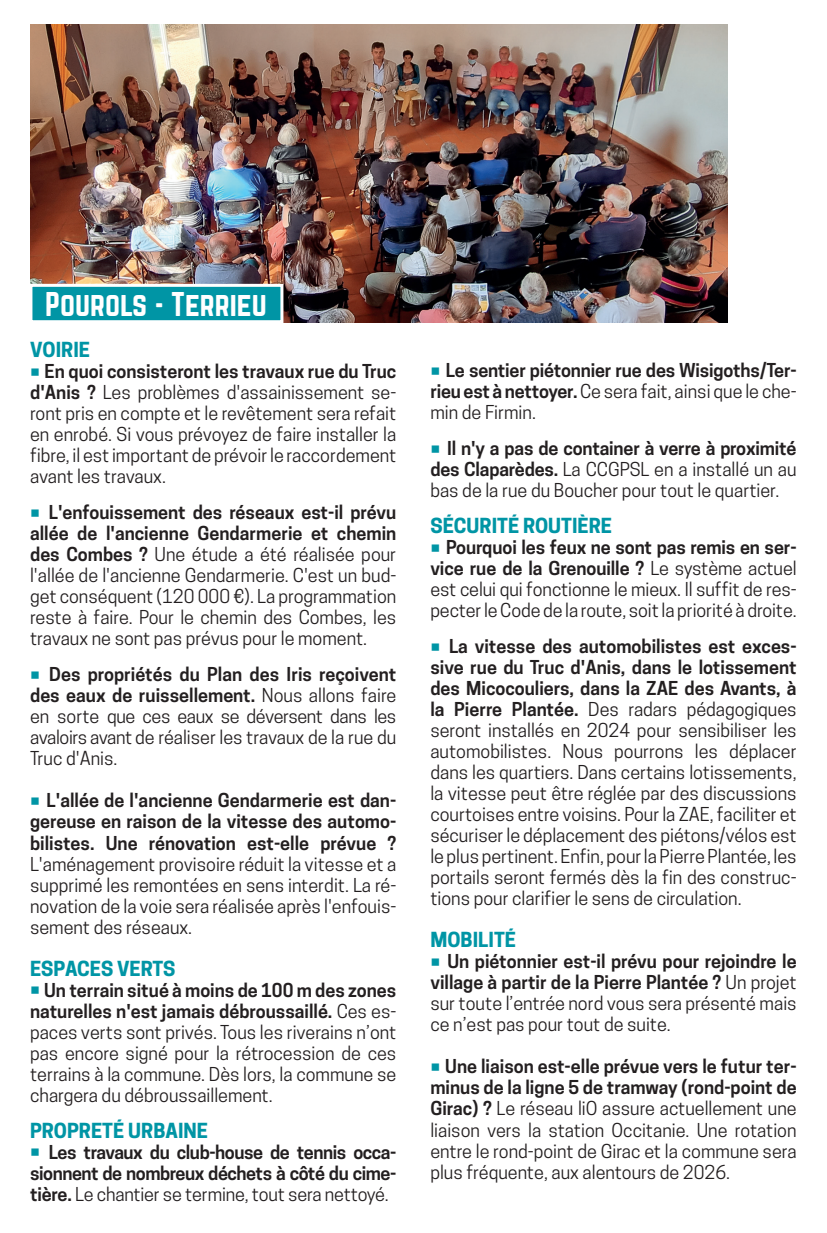
<style>
.page{position:relative;width:827px;height:1233px;background:#fff}
.page>*{position:absolute;margin:0;border:0;box-sizing:border-box;transform-origin:0 0}
.t1{font:30px "Norwester";color:#fff}
.t2{font:700 19.5px "Cooper Hewitt";color:#0095a5}
.t3{font:18px/21px "Cooper Hewitt";color:#231f20;text-align:justify}
.t4{font:600 18px/21px "Cooper Hewitt";letter-spacing:-.01em;color:#231f20;text-align:justify}
.s1{font-weight:700;font-size:22.5px;color:#0095a5}
.s2{font-weight:600}
.s3{font-weight:400}
</style>
<div class="page">
<img style="left:30px;top:24px;width:697px;height:298px">
<div style="left:31px;top:285px;width:251px;height:37px;background:#0095a5"></div>
<div style="left:29px;top:284px;width:254px;height:39px;border:3px solid #fff"></div>
<h1 class="t1" style="left:45px;top:289px;width:223px">Pourols - Terrieu</h1>
<p class="t2" style="left:30px;top:338px;width:61px">VOIRIE</p>
<p class="t3" style="left:30px;top:361px;width:368px"><span class="s1">•</span> <span class="s2">En quoi consisteront les travaux rue du Truc d'Anis ?</span> Les problèmes d'assainissement se&shy;ront pris en compte et le revêtement sera refait en enrobé. Si vous prévoyez de faire installer la fibre, il est important de prévoir le raccordement avant les travaux.</p>
<p class="t3" style="left:30px;top:502px;width:368px"><span class="s1">•</span> <span class="s2">L'enfouissement des réseaux est-il prévu allée de l'ancienne Gendarmerie et chemin des Combes ?</span> Une étude a été réalisée pour l'allée de l'ancienne Gendarmerie. C'est un bud&shy;get conséquent (120 000 €). La programmation reste à faire. Pour le chemin des Combes, les travaux ne sont pas prévus pour le moment.</p>
<p class="t3" style="left:30px;top:664px;width:368px"><span class="s1">•</span> <span class="s2">Des propriétés du Plan des Iris reçoivent des eaux de ruissellement.</span> Nous allons faire en sorte que ces eaux se déversent dans les avaloirs avant de réaliser les travaux de la rue du Truc d'Anis.</p>
<p class="t4" style="left:30px;top:790px;width:368px"><span class="s1">•</span> L'allée de l'ancienne Gendarmerie est dan&shy;gereuse en raison de la vitesse des automo&shy;bilistes. Une rénovation est-elle prévue ?</p>
<p class="t3" style="left:30px;top:853px;width:368px">L'aménagement provisoire réduit la vitesse et a supprimé les remontées en sens interdit. La ré&shy;novation de la voie sera réalisée après l'enfouis&shy;sement des réseaux.</p>
<p class="t2" style="left:30px;top:956px;width:147px">ESPACES VERTS</p>
<p class="t3" style="left:30px;top:979px;width:368px"><span class="s1">•</span> <span class="s2">Un terrain situé à moins de 100 m des zones naturelles n'est jamais débroussaillé.</span> Ces es&shy;paces verts sont privés. Tous les riverains n’ont pas encore signé pour la rétrocession de ces terrains à la commune. Dès lors, la commune se chargera du débroussaillement.</p>
<p class="t2" style="left:30px;top:1118px;width:179px">PROPRETÉ URBAINE</p>
<p class="t4" style="left:30px;top:1141px;width:367px"><span class="s1">•</span> Les travaux du club-house de tennis occa&shy;sionnent de nombreux déchets à côté du cime&shy;tière. <span class="s3">Le chantier se termine, tout sera nettoyé.</span></p>
<p class="t4" style="left:430px;top:360px;width:368px"><span class="s1">•</span> Le sentier piétonnier rue des Wisigoths/Ter&shy;rieu est à nettoyer. <span class="s3">Ce sera fait, ainsi que le che&shy;min de Firmin.</span></p>
<p class="t3" style="left:430px;top:438px;width:368px"><span class="s1">•</span> <span class="s2">Il n'y a pas de container à verre à proximité des Claparèdes.</span> La CCGPSL en a installé un au bas de la rue du Boucher pour tout le quartier.</p>
<p class="t2" style="left:430px;top:514px;width:183px">SÉCURITÉ ROUTIÈRE</p>
<p class="t3" style="left:430px;top:537px;width:368px"><span class="s1">•</span> <span class="s2">Pourquoi les feux ne sont pas remis en ser&shy;vice rue de la Grenouille ?</span> Le système actuel est celui qui fonctionne le mieux. Il suffit de res&shy;pecter le Code de la route, soit la priorité à droite.</p>
<p class="t3" style="left:430px;top:636px;width:368px"><span class="s1">•</span> <span class="s2">La vitesse des automobilistes est exces&shy;sive rue du Truc d'Anis, dans le lotissement des Micocouliers, dans la ZAE des Avants, à la Pierre Plantée.</span> Des radars pédagogiques seront installés en 2024 pour sensibiliser les automobilistes. Nous pourrons les déplacer dans les quartiers. Dans certains lotissements, la vitesse peut être réglée par des discussions courtoises entre voisins. Pour la ZAE, faciliter et sécuriser le déplacement des piétons/vélos est le plus pertinent. Enfin, pour la Pierre Plantée, les portails seront fermés dès la fin des construc&shy;tions pour clarifier le sens de circulation.</p>
<p class="t2" style="left:430px;top:928px;width:87px">MOBILITÉ</p>
<p class="t3" style="left:430px;top:951px;width:368px"><span class="s1">•</span> <span class="s2">Un piétonnier est-il prévu pour rejoindre le village à partir de la Pierre Plantée ?</span> Un projet sur toute l’entrée nord vous sera présenté mais ce n’est pas pour tout de suite.</p>
<p class="t3" style="left:430px;top:1056px;width:368px"><span class="s1">•</span> <span class="s2">Une liaison est-elle prévue vers le futur ter&shy;minus de la ligne 5 de tramway (rond-point de Girac) ?</span> Le réseau liO assure actuellement une liaison vers la station Occitanie. Une rotation entre le rond-point de Girac et la commune sera plus fréquente, aux alentours de 2026.</p>
</div>
